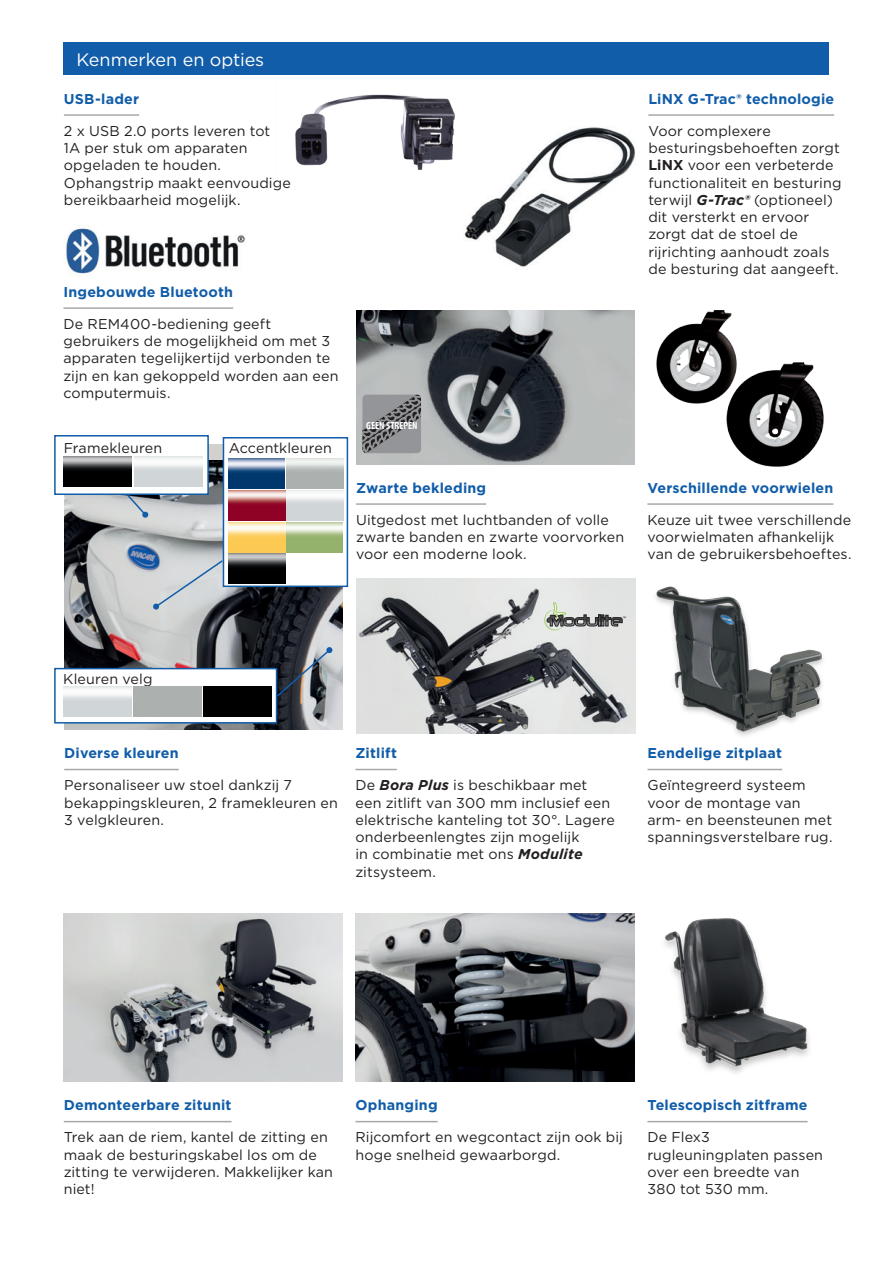
<style>
.page{position:relative;width:893px;height:1263px;background:#fff}
.page>*{position:absolute;margin:0;border:0;box-sizing:border-box;transform-origin:0 0}
.Heading{font:18px "Gotham";color:#fff}
.Body_No_Indent{font:14.25px/17.2px "Gotham";letter-spacing:.01em;color:#231f20}
.Subheading{font:700 14.25px "Gotham";letter-spacing:.015em;color:#115da9}
.Body_Text{font:14.25px "Gotham";letter-spacing:.01em;color:#231f20}
.t1{font:700 condensed 10.35px "Myriad Pro";color:#fff}
.s1{font-weight:700}
.s2{font-weight:700;font-style:italic}
</style>
<div class="page">
<div style="left:64px;top:43px;width:765px;height:32px;background:#115da9"></div>
<img style="left:726px;top:362px;width:98px;height:105px">
<img style="left:356px;top:579px;width:279px;height:155px">
<img style="left:64px;top:913px;width:279px;height:169px">
<hr style="left:64px;top:1121px;width:168px;height:1px;background:#a7a9a9">
<img style="left:356px;top:913px;width:279px;height:169px">
<img style="left:655px;top:586px;width:168px;height:150px">
<img style="left:656px;top:310px;width:94px;height:96px">
<hr style="left:355px;top:769px;width:42px;height:1px;background:#a7a9a9">
<hr style="left:355px;top:1121px;width:83px;height:1px;background:#a7a9a9">
<hr style="left:647px;top:769px;width:135px;height:1px;background:#a7a9a9">
<img style="left:664px;top:918px;width:145px;height:155px">
<hr style="left:647px;top:1121px;width:161px;height:1px;background:#a7a9a9">
<hr style="left:647px;top:503px;width:186px;height:2px;background:#a7a9a9">
<svg style="left:544px;top:602px;width:82px;height:28px;background:#b5b7b3"></svg>
<img style="left:356px;top:310px;width:279px;height:154px">
<hr style="left:356px;top:503px;width:130px;height:2px;background:#a7a9a9">
<svg style="left:362px;top:395px;width:59px;height:58px;background:#7f8082"></svg>
<img style="left:464px;top:127px;width:171px;height:140px">
<hr style="left:648px;top:114px;width:186px;height:2px;background:#a7a9a9">
<hr style="left:64px;top:769px;width:115px;height:1px;background:#a7a9a9">
<img style="left:64px;top:461px;width:279px;height:269px">
<svg style="left:223px;top:437px;width:125px;height:150px"></svg>
<img style="left:229px;top:459px;width:56px;height:61px">
<img style="left:229px;top:523px;width:56px;height:61px">
<svg style="left:54px;top:435px;width:155px;height:60px"></svg>
<img style="left:64px;top:457px;width:68px;height:29px">
<svg style="left:54px;top:668px;width:223px;height:55px"></svg>
<div style="left:203px;top:686px;width:68px;height:30px;background:#000"></div>
<svg style="left:153px;top:559px;width:71px;height:50px;background:#c4cbd1"></svg>
<svg style="left:275px;top:647px;width:57px;height:51px;background:#5c626a"></svg>
<svg style="left:125px;top:492px;width:23px;height:26px"></svg>
<img style="left:66px;top:228px;width:179px;height:46px">
<hr style="left:63px;top:307px;width:170px;height:2px;background:#a7a9a9">
<hr style="left:64px;top:114px;width:75px;height:2px;background:#a7a9a9">
<img style="left:295px;top:94px;width:171px;height:84px">
<p class="Heading" style="left:77px;top:48px;width:189px">Kenmerken en opties</p>
<p class="Subheading" style="left:64px;top:89px;width:77px">USB-lader</p>
<p class="Body_No_Indent" style="left:64px;top:122px;width:228px">2 x USB 2.0 ports leveren tot<br>1A per stuk om apparaten opgeladen te houden.<br>Ophangstrip maakt eenvoudige bereikbaarheid mogelijk.</p>
<p class="Subheading" style="left:63px;top:282px;width:171px">Ingebouwde Bluetooth</p>
<p class="Body_No_Indent" style="left:63px;top:315px;width:277px">De REM400-bediening geeft gebruikers de mogelijkheid om met 3 apparaten tegelijkertijd verbonden te zijn en kan gekoppeld worden aan een computermuis.</p>
<p class="Body_Text" style="left:64px;top:438px;width:100px">Framekleuren</p>
<p class="Body_Text" style="left:229px;top:439px;width:105px">Accentkleuren</p>
<p class="t1" style="left:366px;top:419px;width:53px">GEEN STREPEN</p>
<p class="Subheading" style="left:356px;top:478px;width:132px">Zwarte bekleding</p>
<p class="Body_No_Indent" style="left:356px;top:511px;width:270px">Uitgedost met luchtbanden of volle zwarte banden en zwarte voorvorken voor een moderne look.</p>
<p class="Subheading" style="left:648px;top:89px;width:187px">LiNX G-Trac® technologie</p>
<p class="Body_No_Indent" style="left:648px;top:122px;width:195px">Voor complexere besturingsbehoeften zorgt<br><span class="s1">LiNX</span> voor een verbeterde functionaliteit en besturing terwijl <span class="s2">G-Trac®</span> (optioneel) dit versterkt en ervoor zorgt dat de stoel de rijrichting aanhoudt zoals de besturing dat aangeeft.</p>
<p class="Subheading" style="left:647px;top:478px;width:187px">Verschillende voorwielen</p>
<p class="Body_No_Indent" style="left:647px;top:511px;width:206px">Keuze uit twee verschillende voorwielmaten afhankelijk van de gebruikersbehoeftes.</p>
<p class="Body_Text" style="left:63px;top:670px;width:91px">Kleuren velg</p>
<p class="Subheading" style="left:64px;top:744px;width:116px">Diverse kleuren</p>
<p class="Body_No_Indent" style="left:64px;top:776px;width:275px">Personaliseer uw stoel dankzij 7 bekappingskleuren, 2 framekleuren en<br>3 velgkleuren.</p>
<p class="Subheading" style="left:355px;top:744px;width:43px">Zitlift</p>
<p class="Body_No_Indent" style="left:355px;top:776px;width:261px">De <span class="s2">Bora Plus</span> is beschikbaar met een zitlift van 300 mm inclusief een elektrische kanteling tot 30°. Lagere onderbeenlengtes zijn mogelijk<br>in combinatie met ons <span class="s2">Modulite </span>zitsysteem.</p>
<p class="Subheading" style="left:647px;top:744px;width:136px">Eendelige zitplaat</p>
<p class="Body_No_Indent" style="left:647px;top:776px;width:186px">Geïntegreerd systeem voor de montage van arm- en beensteunen met spanningsverstelbare rug.</p>
<p class="Subheading" style="left:64px;top:1096px;width:169px">Demonteerbare zitunit</p>
<p class="Body_No_Indent" style="left:64px;top:1128px;width:271px">Trek aan de riem, kantel de zitting en maak de besturingskabel los om de zitting te verwijderen. Makkelijker kan niet!</p>
<p class="Subheading" style="left:355px;top:1096px;width:84px">Ophanging</p>
<p class="Body_No_Indent" style="left:355px;top:1128px;width:269px">Rijcomfort en wegcontact zijn ook bij hoge snelheid gewaarborgd.</p>
<p class="Subheading" style="left:647px;top:1096px;width:162px">Telescopisch zitframe</p>
<p class="Body_No_Indent" style="left:647px;top:1128px;width:177px">De Flex3 rugleuningplaten passen over een breedte van<br>380 tot 530 mm.</p>
</div>
